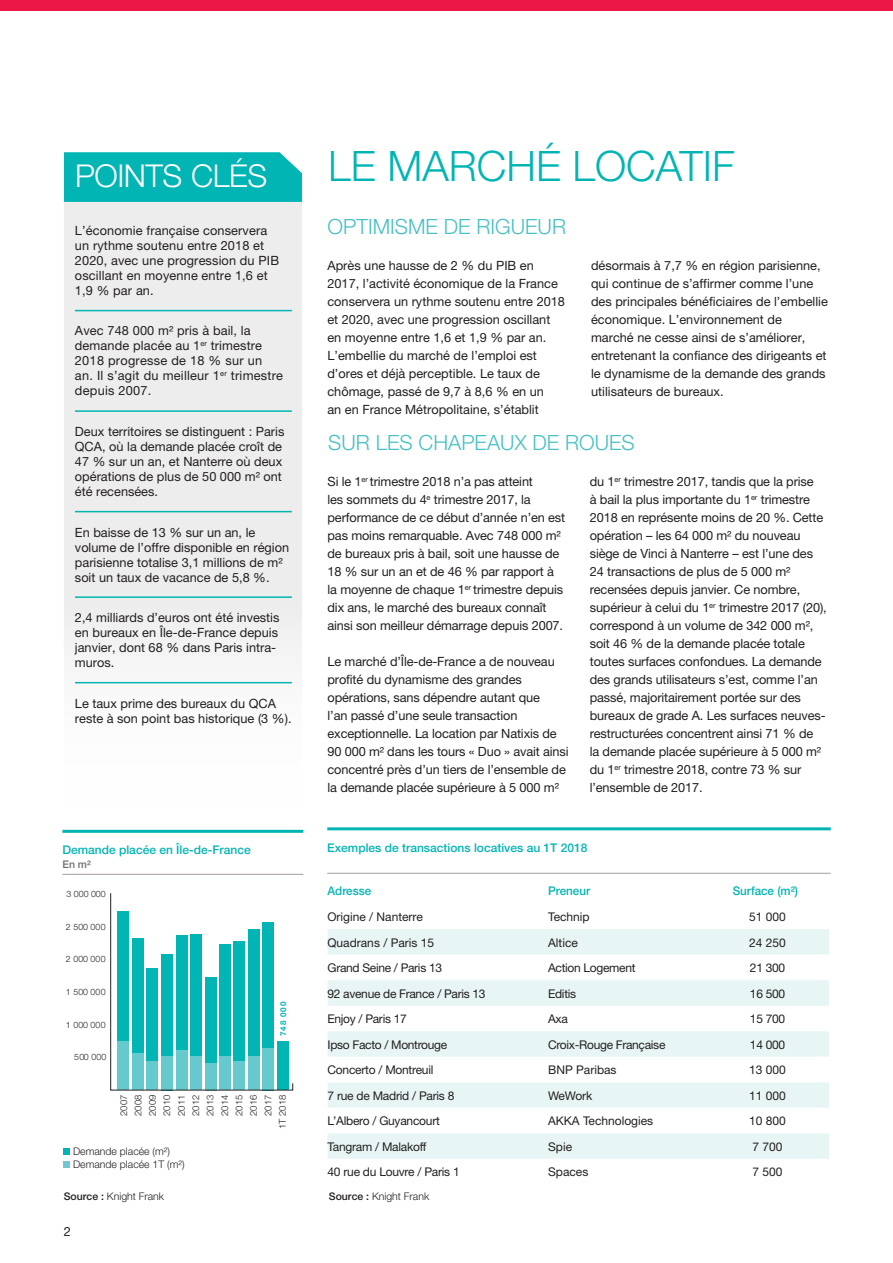
<style>
.page{position:relative;width:893px;height:1263px;background:#fff}
.page>*{position:absolute;margin:0;border:0;box-sizing:border-box;transform-origin:0 0}
.Gros_titre{font:300 42px "Helvetica Neue LT Std";color:#00b5b3}
.titre_points_clés{font:300 31.5px "Helvetica Neue LT Std";letter-spacing:-.015em;color:#fff}
.sous_titre{font:300 21px "Helvetica Neue LT Std";color:#44c1c0}
.Text_fr{font:12.75px/18px "Helvetica Neue LT Std";letter-spacing:-.01em;color:#231f20}
.Points_clés{font:12.75px/15px "Helvetica Neue LT Std";color:#231f20}
.Points_clés-2{font:12.75px/15px "Helvetica Neue LT Std";letter-spacing:.02em;color:#231f20}
.t1{font:12px "Helvetica Neue LT Std";letter-spacing:-.02em;color:#231f20}
.t2{font:500 12px "Helvetica Neue LT Std";color:#00b5b3}
.t3{font:12px "Helvetica Neue LT Std";color:#231f20}
.t4{font:300 10.5px "Helvetica Neue LT Std";color:#231f20}
.t5{font:500 10.5px "Helvetica Neue LT Std";color:#6c6d70}
.t6{font:300 9.45px/14.4px "Helvetica Neue LT Std";color:#231f20;text-align:right}
.t7{font:300 8.7px "Helvetica Neue LT Std";letter-spacing:.025em;color:#231f20}
.t8{font:700 8.1px "Helvetica Neue LT Std";letter-spacing:.1em;color:#00b5b3}
.s1{font-weight:500}
</style>
<div class="page">
<div style="left:0;top:0;width:893px;height:11px;background:#ed1747"></div>
<svg style="left:110px;top:893px;width:183px;height:197px"></svg>
<svg style="left:64px;top:1148px;width:6px;height:6px"></svg>
<svg style="left:64px;top:1162px;width:6px;height:6px"></svg>
<hr style="left:62px;top:830px;width:241px;height:3px;background:#00b5b3">
<hr style="left:62px;top:874px;width:241px;height:1px;background:#a39d9b">
<div style="left:327px;top:929px;width:502px;height:26px;background:#e8f5f5"></div>
<svg style="left:327px;top:980px;width:502px;height:179px;fill:#e8f5f5"></svg>
<div style="left:64px;top:202px;width:238px;height:482px;background:#eeeded"></div>
<div style="left:64px;top:152px;width:238px;height:50px;background:#00b5b3"></div>
<hr style="left:75px;top:310px;width:217px;height:1px;background:#00b5b3">
<hr style="left:75px;top:410px;width:217px;height:2px;background:#00b5b3">
<hr style="left:75px;top:511px;width:217px;height:1px;background:#00b5b3">
<hr style="left:75px;top:596px;width:217px;height:2px;background:#00b5b3">
<hr style="left:75px;top:682px;width:217px;height:1px;background:#00b5b3">
<hr style="left:327px;top:827px;width:504px;height:3px;background:#00b5b3">
<hr style="left:327px;top:873px;width:504px;height:1px;background:#a39d9b">
<p class="titre_points_clés" style="left:75px;top:157px;width:194px">POINTS CLÉS</p>
<p class="Points_clés" style="left:75px;top:223px;width:206px">L’économie française conservera un rythme soutenu entre 2018 et<br>2020, avec une progression du PIB oscillant en moyenne entre 1,6 et<br>1,9 % par an.</p>
<p class="Points_clés-2" style="left:75px;top:323px;width:210px">Avec 748 000 m² pris à bail, la demande placée au 1<sup>er</sup> trimestre<br>2018 progresse de 18 % sur un an. Il s’agit du meilleur 1<sup>er</sup> trimestre depuis 2007.</p>
<p class="Points_clés" style="left:75px;top:424px;width:211px">Deux territoires se distinguent : Paris<br>QCA, où la demande placée croît de<br>47 % sur un an, et Nanterre où deux opérations de plus de 50 000 m² ont été recensées.</p>
<p class="Points_clés" style="left:75px;top:524px;width:216px">En baisse de 13 % sur un an, le volume de l’offre disponible en région parisienne totalise 3,1 millions de m² soit un taux de vacance de 5,8 %.</p>
<p class="Points_clés" style="left:75px;top:610px;width:206px">2,4 milliards d’euros ont été investis en bureaux en Île-de-France depuis janvier, dont 68 % dans Paris intra&shy;muros.</p>
<p class="Points_clés" style="left:75px;top:695px;width:218px">Le taux prime des bureaux du QCA reste à son point bas historique (3 %).</p>
<p class="t2" style="left:62px;top:843px;width:190px">Demande placée en Île-de-France</p>
<p class="t5" style="left:62px;top:857px;width:30px">En m²</p>
<p class="t7" style="left:67px;top:888px;width:40px">3 000 000</p>
<p class="t7" style="left:66px;top:921px;width:41px">2 500 000</p>
<p class="t7" style="left:66px;top:954px;width:41px">2 000 000</p>
<p class="t7" style="left:66px;top:987px;width:41px">1 500 000</p>
<p class="t7" style="left:66px;top:1019px;width:41px">1 000 000</p>
<p class="t7" style="left:74px;top:1052px;width:34px">500 000</p>
<p class="t8" style="left:278px;top:1036px;width:36px;rotate:-90deg">748 000</p>
<p class="t6" style="left:116px;top:1129px;width:36px;rotate:-90deg">2007<br>2008<br>2009<br>2010<br>2011<br>2012<br>2013<br>2014<br>2015<br>2016<br>2017<br>1T 2018</p>
<p class="t4" style="left:73px;top:1144px;width:98px">Demande placée (m²)</p>
<p class="t4" style="left:73px;top:1158px;width:113px">Demande placée 1T (m²)</p>
<p class="t4" style="left:64px;top:1190px;width:102px"><span class="s1">Source :</span> Knight Frank</p>
<p class="Text_fr" style="left:64px;top:1222px;width:9px">2</p>
<p class="Gros_titre" style="left:328px;top:141px;width:408px">LE MARCHÉ LOCATIF</p>
<p class="sous_titre" style="left:328px;top:214px;width:240px">OPTIMISME DE RIGUEUR</p>
<p class="Text_fr" style="left:327px;top:256px;width:239px">Après une hausse de 2 % du PIB en 2017, l’activité économique de la France conservera un rythme soutenu entre 2018 et 2020, avec une progression oscillant en moyenne entre 1,6 et 1,9 % par an.<br>L’embellie du marché de l’emploi est d’ores et déjà perceptible. Le taux de chômage, passé de 9,7 à 8,6 % en un<br>an en France Métropolitaine, s’établit</p>
<p class="Text_fr" style="left:591px;top:256px;width:238px">désormais à 7,7 % en région parisienne, qui continue de s’affirmer comme l’une des principales bénéficiaires de l’embellie économique. L’environnement de<br>marché ne cesse ainsi de s’améliorer, entretenant la confiance des dirigeants et le dynamisme de la demande des grands utilisateurs de bureaux.</p>
<p class="sous_titre" style="left:328px;top:430px;width:308px">SUR LES CHAPEAUX DE ROUES</p>
<p class="Text_fr" style="left:328px;top:472px;width:239px">Si le 1<sup>er</sup> trimestre 2018 n’a pas atteint<br>les sommets du 4<sup>e</sup> trimestre 2017, la performance de ce début d’année n’en est pas moins remarquable. Avec 748 000 m² de bureaux pris à bail, soit une hausse de 18 % sur un an et de 46 % par rapport à la moyenne de chaque 1<sup>er</sup> trimestre depuis dix ans, le marché des bureaux connaît ainsi son meilleur démarrage depuis 2007.</p>
<p class="Text_fr" style="left:328px;top:652px;width:242px">Le marché d’Île-de-France a de nouveau profité du dynamisme des grandes opérations, sans dépendre autant que<br>l’an passé d’une seule transaction exceptionnelle. La location par Natixis de 90 000 m² dans les tours « Duo » avait ainsi concentré près d’un tiers de l’ensemble de la demande placée supérieure à 5 000 m²</p>
<p class="Text_fr" style="left:590px;top:472px;width:238px">du 1<sup>er</sup> trimestre 2017, tandis que la prise<br>à bail la plus importante du 1<sup>er</sup> trimestre 2018 en représente moins de 20 %. Cette opération – les 64 000 m² du nouveau siège de Vinci à Nanterre – est l’une des 24 transactions de plus de 5 000 m² recensées depuis janvier. Ce nombre, supérieur à celui du 1<sup>er</sup> trimestre 2017 (20), correspond à un volume de 342 000 m², soit 46 % de la demande placée totale toutes surfaces confondues. La demande des grands utilisateurs s’est, comme l’an passé, majoritairement portée sur des bureaux de grade A. Les surfaces neuves&shy;restructurées concentrent ainsi 71 % de<br>la demande placée supérieure à 5 000 m² du 1<sup>er</sup> trimestre 2018, contre 73 % sur l’ensemble de 2017.</p>
<p class="t2" style="left:327px;top:840px;width:262px">Exemples de transactions locatives au 1T 2018</p>
<p class="t2" style="left:328px;top:883px;width:45px">Adresse</p>
<p class="t2" style="left:548px;top:883px;width:44px">Preneur</p>
<p class="t2" style="left:733px;top:883px;width:67px">Surface (m²)</p>
<p class="t3" style="left:328px;top:910px;width:97px">Origine / Nanterre</p>
<p class="t3" style="left:548px;top:910px;width:43px">Technip</p>
<p class="t1" style="left:749px;top:910px;width:38px">51 000</p>
<p class="t3" style="left:328px;top:935px;width:108px">Quadrans / Paris 15</p>
<p class="t1" style="left:548px;top:935px;width:31px">Altice</p>
<p class="t1" style="left:749px;top:935px;width:38px">24 250</p>
<p class="t1" style="left:328px;top:961px;width:116px">Grand Seine / Paris 13</p>
<p class="t1" style="left:548px;top:961px;width:89px">Action Logement</p>
<p class="t1" style="left:750px;top:961px;width:37px">21 300</p>
<p class="t1" style="left:328px;top:986px;width:160px">92 avenue de France / Paris 13</p>
<p class="t1" style="left:548px;top:986px;width:30px">Editis</p>
<p class="t1" style="left:750px;top:986px;width:37px">16 500</p>
<p class="t1" style="left:328px;top:1012px;width:81px">Enjoy / Paris 17</p>
<p class="t1" style="left:548px;top:1012px;width:21px">Axa</p>
<p class="t1" style="left:750px;top:1012px;width:37px">15 700</p>
<p class="t1" style="left:328px;top:1037px;width:121px">Ipso Facto / Montrouge</p>
<p class="t1" style="left:548px;top:1037px;width:119px">Croix-Rouge Française</p>
<p class="t1" style="left:750px;top:1037px;width:37px">14 000</p>
<p class="t1" style="left:328px;top:1063px;width:107px">Concerto / Montreuil</p>
<p class="t3" style="left:548px;top:1063px;width:70px">BNP Paribas</p>
<p class="t1" style="left:749px;top:1063px;width:38px">13 000</p>
<p class="t1" style="left:328px;top:1088px;width:128px">7 rue de Madrid / Paris 8</p>
<p class="t1" style="left:548px;top:1088px;width:46px">WeWork</p>
<p class="t1" style="left:749px;top:1088px;width:38px">11 000</p>
<p class="t1" style="left:328px;top:1114px;width:114px">L’Albero / Guyancourt</p>
<p class="t3" style="left:548px;top:1114px;width:107px">AKKA Technologies</p>
<p class="t1" style="left:749px;top:1114px;width:38px">10 800</p>
<p class="t1" style="left:328px;top:1139px;width:100px">Tangram / Malakoff</p>
<p class="t1" style="left:548px;top:1139px;width:25px">Spie</p>
<p class="t1" style="left:752px;top:1139px;width:32px">7 700</p>
<p class="t1" style="left:328px;top:1165px;width:134px">40 rue du Louvre / Paris 1</p>
<p class="t1" style="left:548px;top:1165px;width:42px">Spaces</p>
<p class="t1" style="left:752px;top:1165px;width:32px">7 500</p>
<p class="t4" style="left:329px;top:1190px;width:102px"><span class="s1">Source :</span> Knight Frank</p>
</div>
